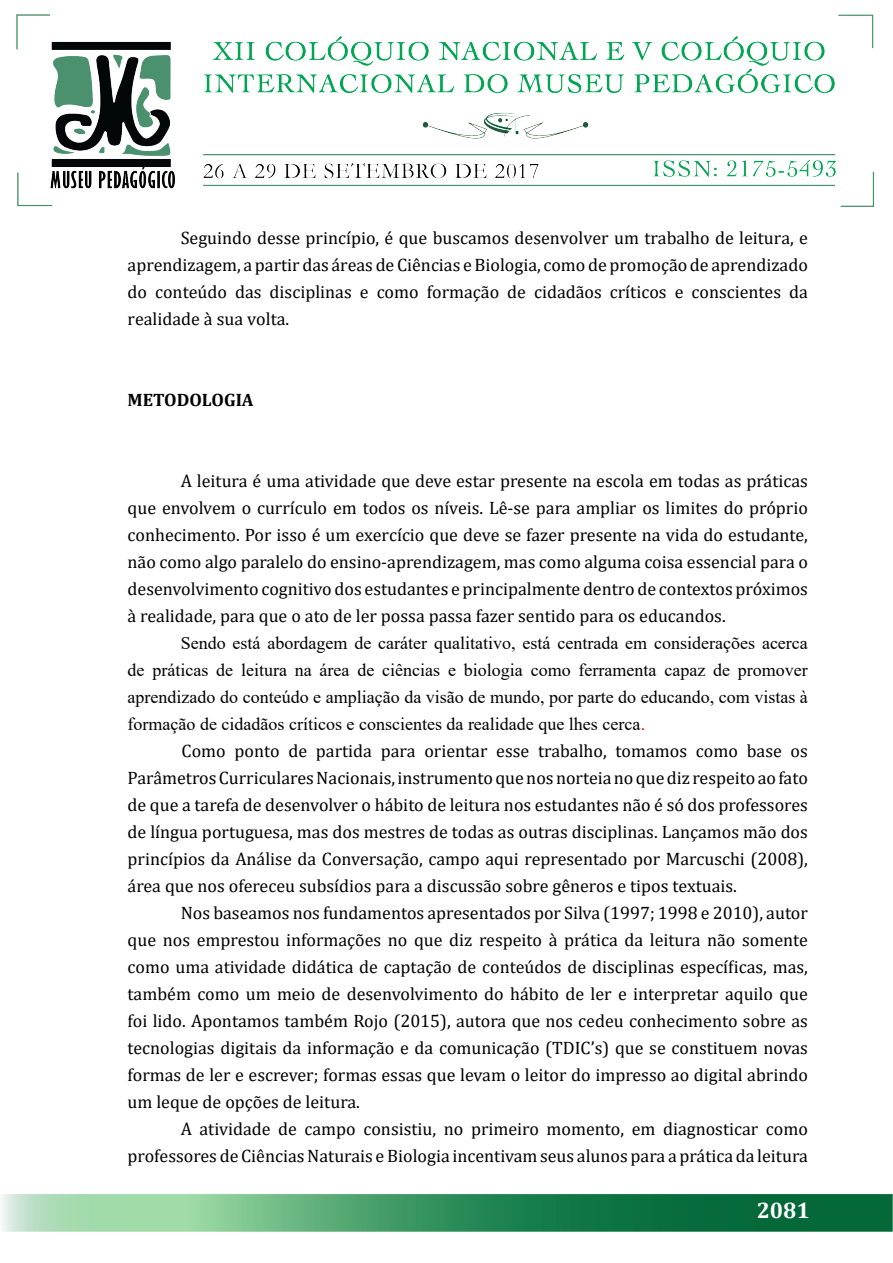
<style>
.page{position:relative;width:893px;height:1263px;background:#fff}
.page>*{position:absolute;margin:0;border:0;box-sizing:border-box;transform-origin:0 0}
.t1{font:700 22.5px "Cambria";color:#fff}
.t2{font:18px/27px "Cambria";color:#000;text-align:justify}
.t3{font:18px/27px "Times New Roman";color:#000;text-align:justify}
.t4{font:700 18px "Cambria";color:#000}
.s1{font-family:"Arial";color:#f00}
</style>
<div class="page">
<img style="left:2px;top:14px;width:890px;height:1218px">
<p class="t2" style="left:128px;top:224px;width:682px;text-indent:53px">Seguindo desse princípio, é que buscamos desenvolver um trabalho de leitura, e aprendizagem, a partir das áreas de Ciências e Biologia, como de promoção de aprendizado do conteúdo das disciplinas e como formação de cidadãos críticos e conscientes da realidade à sua volta.</p>
<p class="t4" style="left:128px;top:387px;width:128px">METODOLOGIA</p>
<p class="t2" style="left:128px;top:467px;width:682px;text-indent:53px">A leitura é uma atividade que deve estar presente na escola em todas as práticas que envolvem o currículo em todos os níveis. Lê-se para ampliar os limites do próprio conhecimento. Por isso é um exercício que deve se fazer presente na vida do estudante, não como algo paralelo do ensino-aprendizagem, mas como alguma coisa essencial para o desenvolvimento cognitivo dos estudantes e principalmente dentro de contextos próximos à realidade, para que o ato de ler possa passa fazer sentido para os educandos.</p>
<p class="t3" style="left:128px;top:629px;width:682px;text-indent:53px">Sendo está abordagem de caráter qualitativo, está centrada em considerações acerca de práticas de leitura na área de ciências e biologia como ferramenta capaz de promover aprendizado do conteúdo e ampliação da visão de mundo, por parte do educando, com vistas à formação de cidadãos críticos e conscientes da realidade que lhes cerca<span class="s1">.</span></p>
<p class="t2" style="left:128px;top:737px;width:682px;text-indent:54px">Como ponto de partida para orientar esse trabalho, tomamos como base os Parâmetros Curriculares Nacionais, instrumento que nos norteia no que diz respeito ao fato de que a tarefa de desenvolver o hábito de leitura nos estudantes não é só dos professores de língua portuguesa, mas dos mestres de todas as outras disciplinas. Lançamos mão dos princípios da Análise da Conversação, campo aqui representado por Marcuschi (2008), área que nos ofereceu subsídios para a discussão sobre gêneros e tipos textuais.</p>
<p class="t2" style="left:128px;top:899px;width:682px;text-indent:53px">Nos baseamos nos fundamentos apresentados por Silva (1997; 1998 e 2010), autor que nos emprestou informações no que diz respeito à prática da leitura não somente como uma atividade didática de captação de conteúdos de disciplinas específicas, mas, também como um meio de desenvolvimento do hábito de ler e interpretar aquilo que foi lido. Apontamos também Rojo (2015), autora que nos cedeu conhecimento sobre as tecnologias digitais da informação e da comunicação (TDIC’s) que se constituem novas formas de ler e escrever; formas essas que levam o leitor do impresso ao digital abrindo um leque de opções de leitura.</p>
<p class="t2" style="left:128px;top:1115px;width:682px;text-align:right">A atividade de campo consistiu, no primeiro momento, em diagnosticar como professores de Ciências Naturais e Biologia incentivam seus alunos para a prática da leitura</p>
<p class="t1" style="left:757px;top:1195px;width:55px">2081</p>
</div>
